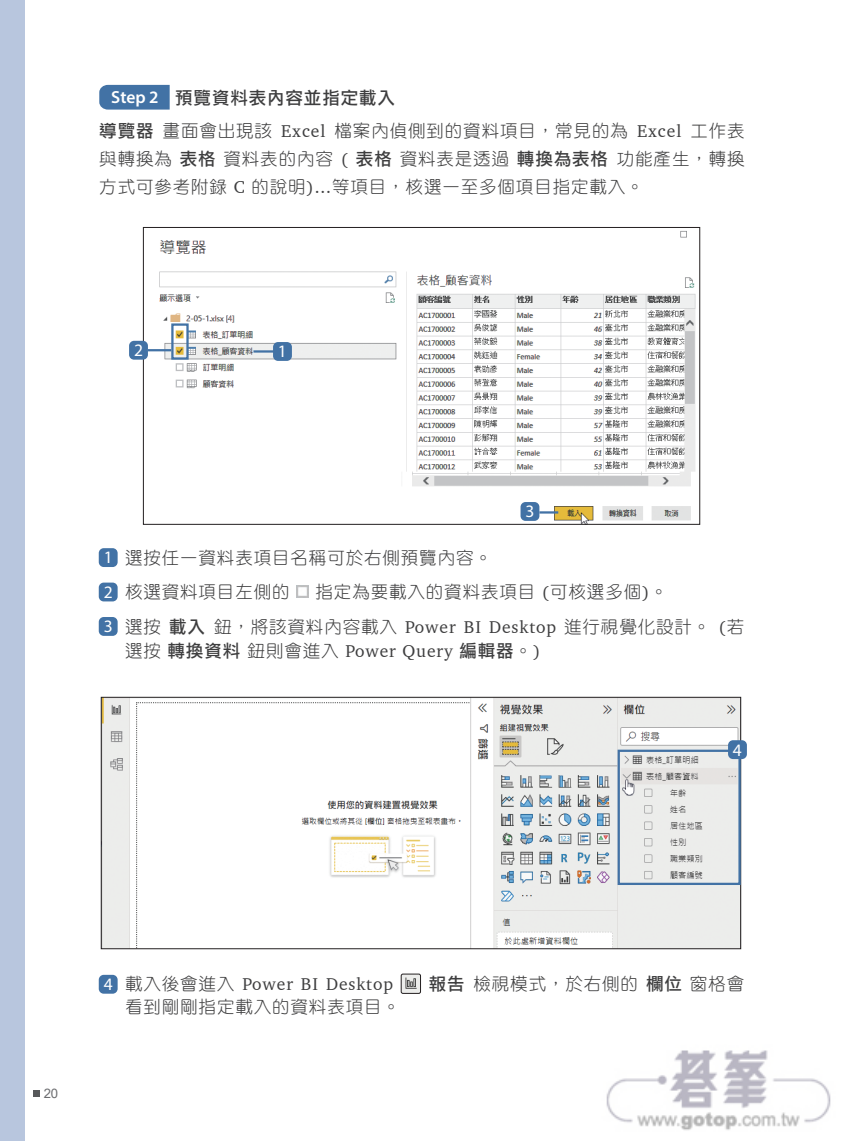
<style>
.page{position:relative;width:844px;height:1141px;background:#fff}
.page>*{position:absolute;margin:0;border:0;box-sizing:border-box;transform-origin:0 0}
.t1{font:17.5px/28px "DF Yuan Std W3";letter-spacing:.05em;color:#3e3e3f}
.t2{font:17.5px "Charter BT";letter-spacing:.05em;color:#3e3e3f}
.t3{font:17.5px "DF Li Hei Std W5";letter-spacing:.05em;color:#3e3e3f}
.t4{font:17.5px "Myriad Pro";color:#fff}
.t5{font:13.12px "Arial";color:#6c6d70}
.s1{font-family:"Myriad Pro";font-weight:600;color:#fff}
.s2{font-family:"DF Li Hei Std W5"}
.s3{font-family:"Charter BT"}
.s4{font-family:"Myriad Pro";color:#fff}
.s5{font-family:"DF Yuan Std W3"}
</style>
<div class="page">
<div style="left:34px;top:1090px;width:6px;height:7px;background:#57585a"></div>
<div style="left:0;top:0;width:25px;height:1141px;background:#b8c6de"></div>
<svg style="left:143px;top:227px;width:557px;height:298px"></svg>
<svg style="left:99px;top:85px;width:71px;height:25px"></svg>
<div style="left:99px;top:548px;width:19px;height:19px;background:#4272a5;border-radius:5px"></div>
<div style="left:99px;top:583px;width:19px;height:18px;background:#4272a5;border-radius:5px"></div>
<svg style="left:296px;top:585px;width:13px;height:13px"></svg>
<div style="left:99px;top:617px;width:19px;height:19px;background:#4272a5;border-radius:5px"></div>
<div style="left:99px;top:975px;width:19px;height:19px;background:#4272a5;border-radius:5px"></div>
<img style="left:401px;top:974px;width:19px;height:18px">
<div style="left:401px;top:974px;width:19px;height:20px;border:1px solid #231f20;border-radius:2px"></div>
<div style="left:520px;top:502px;width:19px;height:19px;background:#4272a5;border-radius:5px"></div>
<div style="left:129px;top:341px;width:19px;height:19px;background:#4272a5;border-radius:5px"></div>
<hr style="left:539px;top:511px;width:19px;height:3px;background:#4272a5">
<svg style="left:101px;top:697px;width:640px;height:252px"></svg>
<div style="left:617px;top:750px;width:123px;height:135px;border:2px solid #4272a5"></div>
<hr style="left:253px;top:350px;width:35px;height:3px;background:#4272a5">
<div style="left:273px;top:342px;width:19px;height:19px;background:#4272a5;border-radius:5px"></div>
<div style="left:727px;top:740px;width:19px;height:19px;background:#4272a5;border-radius:5px"></div>
<div style="left:171px;top:323px;width:18px;height:37px;border:2px solid #4272a5"></div>
<hr style="left:148px;top:349px;width:23px;height:2px;background:#4272a5">
<img style="left:606px;top:1050px;width:225px;height:81px">
<p class="t3" style="left:111px;top:88px;width:285px"><span class="s1">Step 2</span> 預覽資料表內容並指定載入</p>
<p class="t1" style="left:99px;top:116px;width:646px;text-align:justify"><span class="s2">導覽器</span>畫面會出現該 <span class="s3">Excel</span> 檔案內偵側到的資料項目，常見的為 <span class="s3">Excel</span> 工作表與轉換為<span class="s2">表格</span>資料表的內容 <span class="s3">(</span> <span class="s2">表格</span>資料表是透過<span class="s2">轉換為表格</span>功能產生，轉換方式可參考附錄 <span class="s3">C</span> 的說明<span class="s3">)...</span>等項目，核選一至多個項目指定載入。</p>
<p class="t4" style="left:134px;top:339px;width:10px">2</p>
<p class="t4" style="left:278px;top:341px;width:10px">1</p>
<p class="t4" style="left:525px;top:501px;width:10px">3</p>
<p class="t1" style="left:104px;top:540px;width:389px;line-height:34.5px"><span class="s4">1</span> 選按任一資料表項目名稱可於右側預覽內容。<br><span class="s4">2</span> 核選資料項目左側的</p>
<p class="t1" style="left:104px;top:574px;width:641px;line-height:34.5px;text-indent:212px">指定為要載入的資料表項目 <span class="s3">(</span>可核選多個<span class="s3">)</span>。<br><span class="s4">3</span> 選按<span class="s2">載入</span>鈕，將該資料內容載入 <span class="s3">Power BI Desktop</span> 進行視覺化設計。 <span class="s3">(</span>若</p>
<p class="t2" style="left:125px;top:640px;width:416px"><span class="s5">選按</span><span class="s2">轉換資料</span><span class="s5">鈕則會進入</span> Power Query <span class="s2">編輯器</span><span class="s5">。</span>)</p>
<p class="t4" style="left:732px;top:739px;width:10px">4</p>
<p class="t5" style="left:44px;top:1085px;width:16px">20</p>
<p class="t2" style="left:104px;top:973px;width:291px"><span class="s4">4</span> <span class="s5">載入後會進入</span> Power BI Desktop</p>
<p class="t1" style="left:428px;top:969px;width:317px"><span class="s2">報告</span>檢視模式，於右側的<span class="s2">欄位</span>窗格會</p>
<p class="t1" style="left:125px;top:993px;width:276px">看到剛剛指定載入的資料表項目。</p>
</div>
